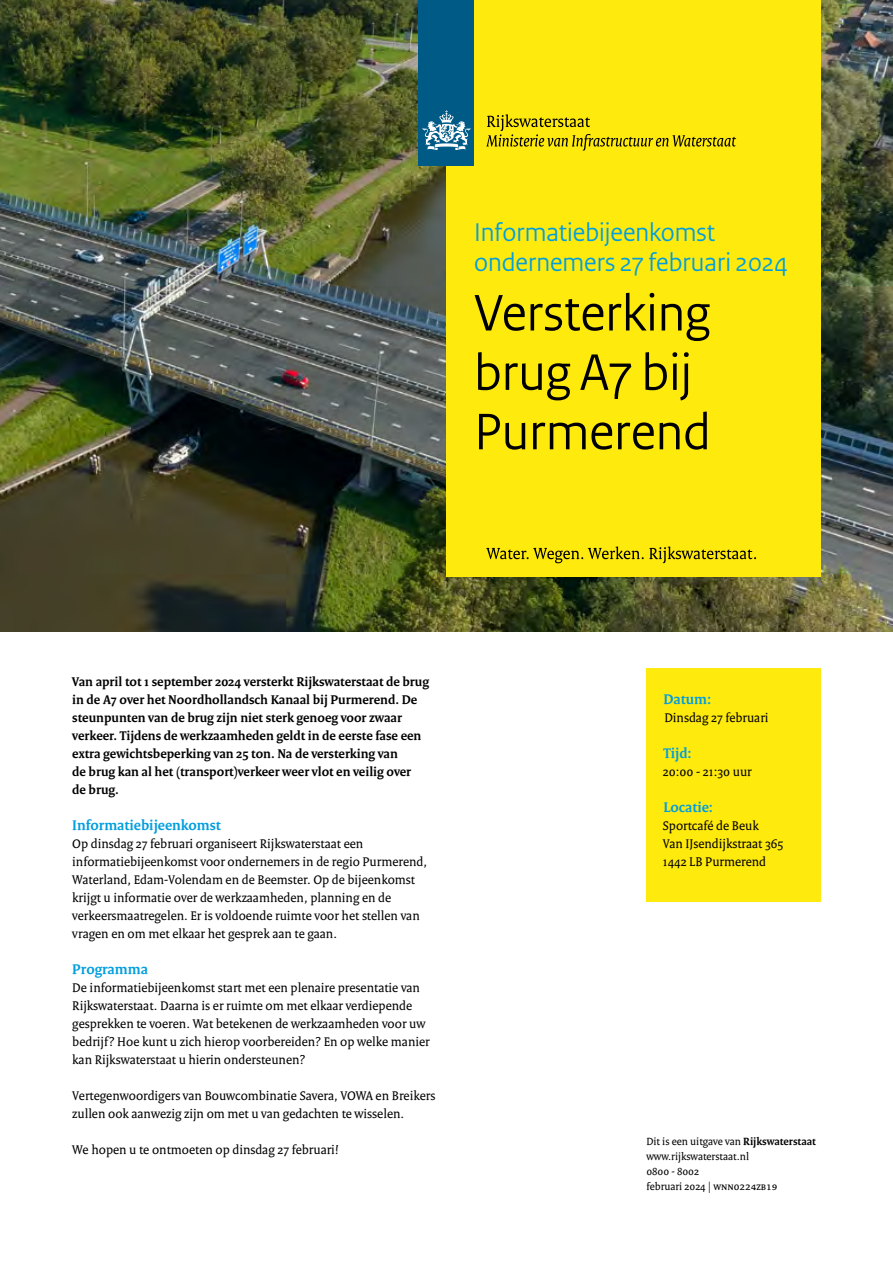
<style>
.page{position:relative;width:893px;height:1263px;background:#fff}
.page>*{position:absolute;margin:0;border:0;box-sizing:border-box;transform-origin:0 0}
.t1{font:54px/59.4px "Rijksoverheid Sans Heading";color:#000}
.t2{font:27px/29.7px "Rijksoverheid Sans Heading";color:#009ede}
.t3{font:700 15px "Rijksoverheid Serif";color:#009ede}
.t4{font:13.5px/18px "Rijksoverheid Serif";color:#000}
.t5{font:700 13.5px/18px "Rijksoverheid Serif";color:#000}
.t6{font:11.25px/15px "Rijksoverheid Serif";color:#000}
.s1{font-weight:700}
</style>
<div class="page">
<img style="left:0;top:0;width:893px;height:631px">
<div style="left:446px;top:0;width:375px;height:576px;background:#ffea0e"></div>
<div style="left:646px;top:668px;width:175px;height:234px;background:#ffea0e"></div>
<svg style="left:486px;top:547px;width:270px;height:16px"></svg>
<div style="left:419px;top:0;width:55px;height:166px;background:#005a86"></div>
<svg style="left:423px;top:110px;width:47px;height:40px"></svg>
<svg style="left:486px;top:114px;width:250px;height:37px"></svg>
<h2 class="t2" style="left:474px;top:218px;width:315px">Informatiebijeenkomst ondernemers 27 februari 2024</h2>
<h1 class="t1" style="left:474px;top:284px;width:238px">Versterking brug A7 bij<br>Purmerend</h1>
<p class="t5" style="left:72px;top:672px;width:358px">Van april tot 1 september 2024 versterkt Rijkswaterstaat de brug in de A7 over het Noordhollandsch Kanaal bij Purmerend. De steunpunten van de brug zijn niet sterk genoeg voor zwaar verkeer. Tijdens de werkzaamheden geldt in de eerste fase een extra gewichtsbeperking van 25 ton. Na de versterking van<br>de brug kan al het (transport)verkeer weer vlot en veilig over<br>de brug.</p>
<p class="t3" style="left:72px;top:816px;width:150px">Informatiebijeenkomst</p>
<p class="t4" style="left:72px;top:834px;width:356px">Op dinsdag 27 februari organiseert Rijkswaterstaat een informatiebijeenkomst voor ondernemers in de regio Purmerend, Waterland, Edam-Volendam en de Beemster. Op de bijeenkomst krijgt u informatie over de werkzaamheden, planning en de verkeersmaatregelen. Er is voldoende ruimte voor het stellen van vragen en om met elkaar het gesprek aan te gaan.</p>
<p class="t3" style="left:72px;top:960px;width:77px">Programma</p>
<p class="t4" style="left:72px;top:978px;width:359px">De informatiebijeenkomst start met een plenaire presentatie van Rijkswaterstaat. Daarna is er ruimte om met elkaar verdiepende gesprekken te voeren. Wat betekenen de werkzaamheden voor uw bedrijf? Hoe kunt u zich hierop voorbereiden? En op welke manier kan Rijkswaterstaat u hierin ondersteunen?</p>
<p class="t4" style="left:72px;top:1086px;width:365px">Vertegenwoordigers van Bouwcombinatie Savera, VOWA en Breikers zullen ook aanwezig zijn om met u van gedachten te wisselen.</p>
<p class="t4" style="left:72px;top:1140px;width:268px">We hopen u te ontmoeten op dinsdag 27 februari!</p>
<p class="t6" style="left:646px;top:1134px;width:171px">Dit is een uitgave van <span class="s1">Rijkswaterstaat </span>www.rijkswaterstaat.nl<br>0800 - 8002<br>februari 2024 | WNN0224ZB19</p>
<p class="t3" style="left:663px;top:690px;width:49px">Datum:</p>
<p class="t4" style="left:664px;top:708px;width:106px">Dinsdag 27 februari</p>
<p class="t3" style="left:663px;top:744px;width:30px">Tijd:</p>
<p class="t4" style="left:663px;top:762px;width:90px">20:00 - 21:30 uur</p>
<p class="t3" style="left:663px;top:798px;width:51px">Locatie:</p>
<p class="t4" style="left:663px;top:816px;width:122px">Sportcafé de Beuk<br>Van IJsendijkstraat 365<br>1442 LB Purmerend</p>
</div>
